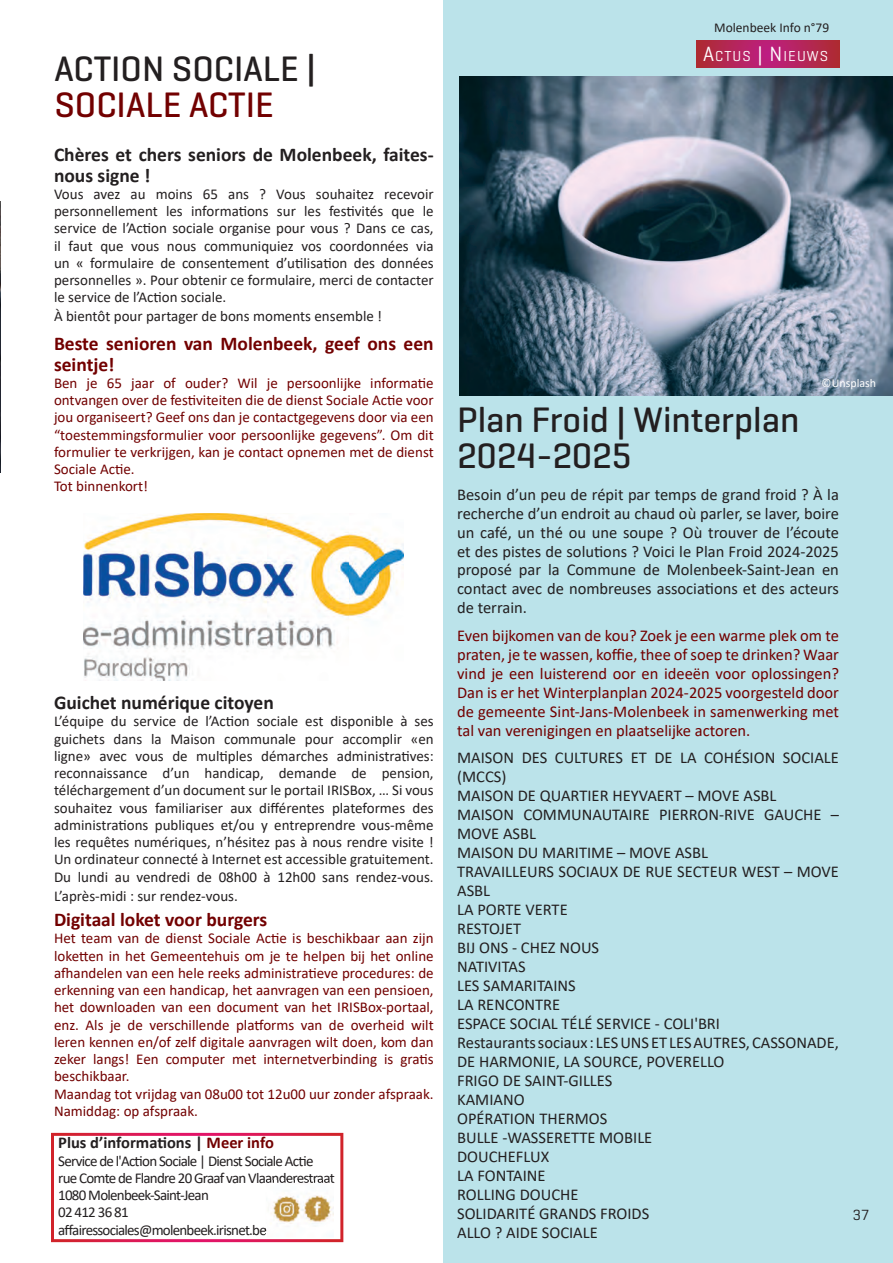
<style>
.page{position:relative;width:893px;height:1263px;background:#fff}
.page>*{position:absolute;margin:0;border:0;box-sizing:border-box;transform-origin:0 0}
.t1{font:500 36px/36px "Geogrotesque";color:#231f20}
.t2{font:500 36px "Geogrotesque";color:#720000}
.t3{font:700 19.5px/20.2px "Calibri";color:#231f20}
.t4{font:700 19.5px/20.2px "Calibri";color:#720000}
.t5{font:16.5px/19px "Calibri";color:#231f20;text-align:justify}
.t6{font:16.5px/18.9px "Calibri";color:#720000;text-align:justify}
.t7{font:700 16.5px "Calibri";color:#231f20}
.t8{font:15px/17.2px "Calibri";letter-spacing:-.01em;color:#231f20;text-align:justify}
.t9{font:15px/17.2px "Calibri";color:#720000}
.t10{font:15px/17.2px "Calibri";letter-spacing:-.05em;color:#231f20}
.t11{font:15px "Geogrotesque";color:#231f20}
.t12{font:14.7px "Geogrotesque";letter-spacing:.07em;color:#fff}
.t13{font:13.5px "Calibri";color:#231f20}
.t14{font:12px "Calibri";color:#fff}
.s1{color:#720000}
.s2{font-size:21px}
</style>
<div class="page">
<img style="left:0;top:201px;width:1px;height:271px">
<div style="left:444px;top:0;width:449px;height:1263px;background:#bbe3ea"></div>
<svg style="left:696px;top:41px;width:143px;height:26px;background:#b42558"></svg>
<img style="left:459px;top:77px;width:434px;height:319px">
<svg style="left:51px;top:1133px;width:292px;height:109px"></svg>
<img style="left:83px;top:513px;width:320px;height:167px">
<h1 class="t1" style="left:55px;top:50px;width:263px">ACTION SOCIALE |</h1>
<h1 class="t2" style="left:55px;top:82px;width:221px">SOCIALE ACTIE</h1>
<h2 class="t3" style="left:54px;top:144px;width:381px">Chères et chers seniors de Molenbeek, faites&shy;nous signe !</h2>
<p class="t8" style="left:54px;top:185px;width:381px">Vous avez au moins 65 ans ? Vous souhaitez recevoir personnellement les informations sur les festivités que le service de l’Action sociale organise pour vous ? Dans ce cas, il faut que vous nous communiquiez vos coordonnées via un « formulaire de consentement d’utilisation des données personnelles ». Pour obtenir ce formulaire, merci de contacter le service de l’Action sociale.</p>
<p class="t8" style="left:54px;top:307px;width:330px">À bientôt pour partager de bons moments ensemble !</p>
<h2 class="t4" style="left:54px;top:333px;width:381px">Beste senioren van Molenbeek, geef ons een seintje!</h2>
<p class="t9" style="left:54px;top:374px;width:381px">Ben je 65 jaar of ouder? Wil je persoonlijke informatie ontvangen over de festiviteiten die de dienst Sociale Actie voor jou organiseert? Geef ons dan je contactgegevens door via een “toestemmingsformulier voor persoonlijke gegevens”. Om dit formulier te verkrijgen, kan je contact opnemen met de dienst Sociale Actie.<br>Tot binnenkort!</p>
<h2 class="t3" style="left:54px;top:692px;width:221px">Guichet numérique citoyen</h2>
<p class="t8" style="left:54px;top:712px;width:381px">L’équipe du service de l’Action sociale est disponible à ses guichets dans la Maison communale pour accomplir «en ligne» avec vous de multiples démarches administratives: reconnaissance d’un handicap, demande de pension, téléchargement d’un document sur le portail IRISBox, … Si vous souhaitez vous familiariser aux différentes plateformes des administrations publiques et/ou y entreprendre vous-même les requêtes numériques, n’hésitez pas à nous rendre visite !<br>Un ordinateur connecté à Internet est accessible gratuitement.<br>Du lundi au vendredi de 08h00 à 12h00 sans rendez-vous.</p>
<p class="t8" style="left:54px;top:886px;width:185px">L’après-midi : sur rendez-vous.</p>
<h2 class="t4" style="left:54px;top:909px;width:215px">Digitaal loket voor burgers</h2>
<p class="t9" style="left:54px;top:929px;width:381px">Het team van de dienst Sociale Actie is beschikbaar aan zijn loketten in het Gemeentehuis om je te helpen bij het online afhandelen van een hele reeks administratieve procedures: de erkenning van een handicap, het aanvragen van een pensioen, het downloaden van een document van het IRISBox-portaal, enz. Als je de verschillende platforms van de overheid wilt leren kennen en/of zelf digitale aanvragen wilt doen, kom dan zeker langs! Een computer met internetverbinding is gratis beschikbaar.<br>Maandag tot vrijdag van 08u00 tot 12u00 uur zonder afspraak.<br>Namiddag: op afspraak.</p>
<p class="t7" style="left:58px;top:1131px;width:217px">Plus d’informations | <span class="s1">Meer info</span></p>
<p class="t10" style="left:58px;top:1151px;width:278px">Service de l'Action Sociale | Dienst Sociale Actie rue Comte de Flandre 20 Graaf van Vlaanderestraat 1080 Molenbeek-Saint-Jean<br>02 412 36 81 affairessociales@molenbeek.irisnet.be</p>
<p class="t13" style="left:714px;top:18px;width:117px">Molenbeek Info n°79</p>
<p class="t12" style="left:703px;top:47px;width:126px"><span class="s2">A</span>CTUS <span class="s2">| N</span>IEUWS</p>
<p class="t14" style="left:822px;top:375px;width:56px">©Unsplash</p>
<h1 class="t1" style="left:457px;top:401px;width:344px">Plan Froid | Winterplan<br>2024-2025</h1>
<p class="t5" style="left:457px;top:484px;width:383px">Besoin d’un peu de répit par temps de grand froid ? À la recherche d’un endroit au chaud où parler, se laver, boire un café, un thé ou une soupe ? Où trouver de l’écoute et des pistes de solutions ? Voici le Plan Froid 2024-2025 proposé par la Commune de Molenbeek-Saint-Jean en contact avec de nombreuses associations et des acteurs de terrain.</p>
<p class="t6" style="left:457px;top:626px;width:383px">Even bijkomen van de kou? Zoek je een warme plek om te praten, je te wassen, koffie, thee of soep te drinken? Waar vind je een luisterend oor en ideeën voor oplossingen?<br>Dan is er het Winterplanplan 2024-2025 voorgesteld door de gemeente Sint-Jans-Molenbeek in samenwerking met tal van verenigingen en plaatselijke actoren.</p>
<p class="t5" style="left:457px;top:748px;width:383px;text-align:left">MAISON DES CULTURES ET DE LA COHÉSION SOCIALE (MCCS)<br>MAISON DE QUARTIER HEYVAERT – MOVE ASBL<br>MAISON COMMUNAUTAIRE PIERRON-RIVE GAUCHE –<br>MOVE ASBL<br>MAISON DU MARITIME – MOVE ASBL<br>TRAVAILLEURS SOCIAUX DE RUE SECTEUR WEST – MOVE<br>ASBL<br>LA PORTE VERTE<br>RESTOJET<br>BIJ ONS - CHEZ NOUS<br>NATIVITAS<br>LES SAMARITAINS<br>LA RENCONTRE<br>ESPACE SOCIAL TÉLÉ SERVICE - COLI'BRI<br>Restaurants sociaux : LES UNS ET LES AUTRES, CASSONADE,<br>DE HARMONIE, LA SOURCE, POVERELLO<br>FRIGO DE SAINT-GILLES<br>KAMIANO<br>OPÉRATION THERMOS<br>BULLE -WASSERETTE MOBILE<br>DOUCHEFLUX<br>LA FONTAINE<br>ROLLING DOUCHE<br>SOLIDARITÉ GRANDS FROIDS<br>ALLO ? AIDE SOCIALE</p>
<p class="t11" style="left:853px;top:1205px;width:18px">37</p>
</div>
